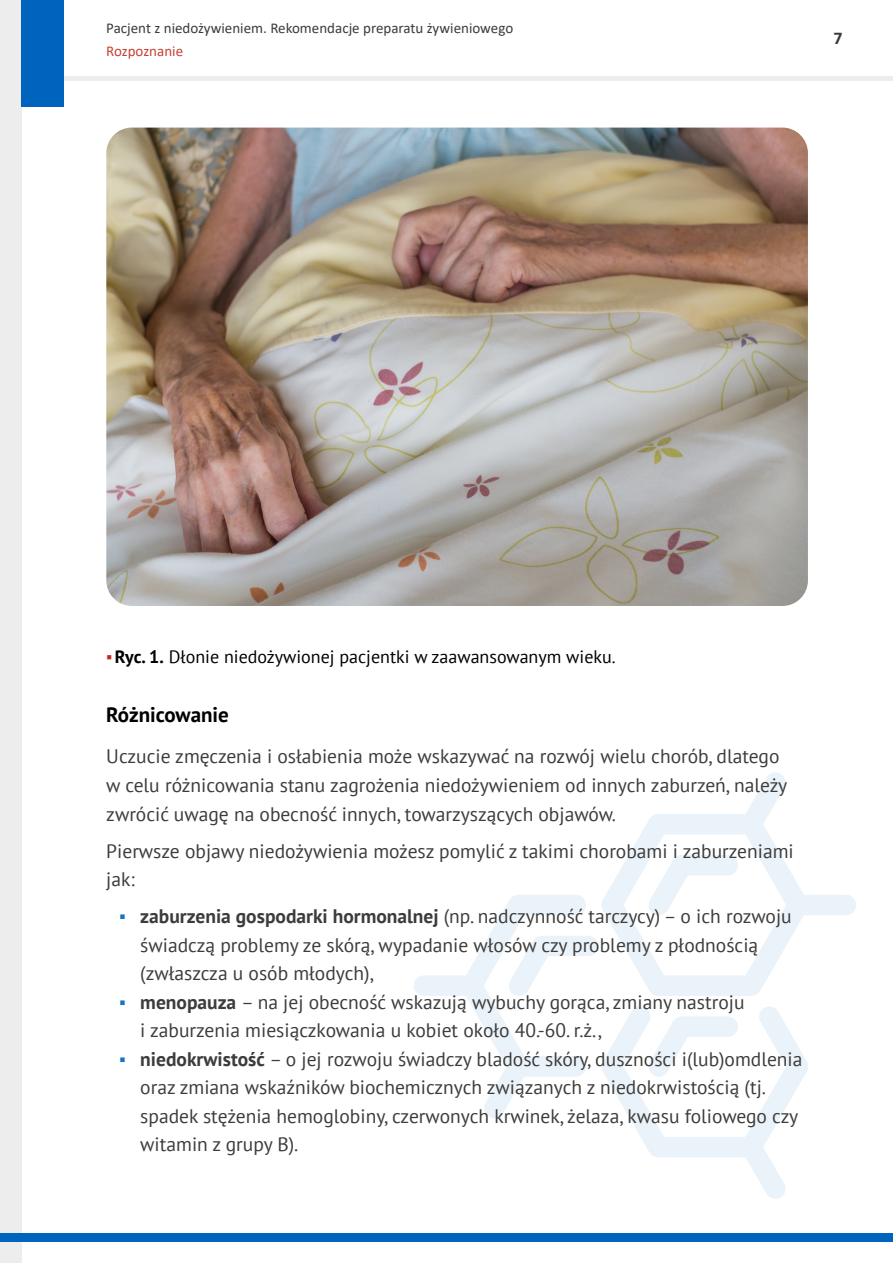
<style>
.page{position:relative;width:893px;height:1263px;background:#fff}
.page>*{position:absolute;margin:0;border:0;box-sizing:border-box;transform-origin:0 0}
.t1{font:700 21px "PT Sans";color:#000}
.t2{font:19.5px/28.5px "PT Sans";color:#3c3c3b}
.t3{font:18px "PT Sans";color:#000}
.t4{font:700 18px "Calibri";color:#3c3c3b}
.t5{font:15px "Calibri";color:#3c3c3b}
.t6{font:15px "Calibri";color:#c54238}
.s1{font-family:"Calibri";color:#bf2d22}
.s2{font-weight:700}
.s3{font-family:"Calibri";color:#1a72c5}
</style>
<div class="page">
<hr style="left:0;top:77px;width:893px;height:4px;background:#ededed">
<div style="left:0;top:1px;width:21px;height:1262px;background:#ededed"></div>
<div style="left:21px;top:0;width:43px;height:106px;background:#0063be"></div>
<div style="left:0;top:1233px;width:893px;height:9px;background:#0063be"></div>
<svg style="left:414px;top:895px;width:394px;height:304px"></svg>
<svg style="left:601px;top:773px;width:255px;height:223px"></svg>
<img style="left:106px;top:128px;width:702px;height:478px">
<p class="t5" style="left:106px;top:17px;width:408px">Pacjent z niedożywieniem. Rekomendacje preparatu żywieniowego</p>
<p class="t6" style="left:106px;top:41px;width:78px">Rozpoznanie</p>
<p class="t4" style="left:833px;top:26px;width:11px">7</p>
<p class="t3" style="left:106px;top:645px;width:511px"><span class="s1">▪</span><span class="s2">Ryc. 1.</span> Dłonie niedożywionej pacjentki w zaawansowanym wieku.</p>
<p class="t1" style="left:106px;top:701px;width:124px">Różnicowanie</p>
<p class="t2" style="left:106px;top:742px;width:683px">Uczucie zmęczenia i osłabienia może wskazywać na rozwój wielu chorób, dlatego w celu różnicowania stanu zagrożenia niedożywieniem od innych zaburzeń, należy zwrócić uwagę na obecność innych, towarzyszących objawów.</p>
<p class="t2" style="left:106px;top:836px;width:689px">Pierwsze objawy niedożywienia możesz pomylić z takimi chorobami i zaburzeniami jak:</p>
<p class="t2" style="left:140px;top:901px;width:653px;text-indent:-21px"><span class="s3">▪</span> <span class="s2">zaburzenia gospodarki hormonalnej</span> (np. nadczynność tarczycy) – o ich rozwoju świadczą problemy ze skórą, wypadanie włosów czy problemy z płodnością (zwłaszcza u osób młodych),</p>
<p class="t2" style="left:140px;top:987px;width:606px;text-indent:-21px"><span class="s3">▪</span> <span class="s2">menopauza</span> – na jej obecność wskazują wybuchy gorąca, zmiany nastroju i zaburzenia miesiączkowania u kobiet około 40.-60. r.ż.,</p>
<p class="t2" style="left:140px;top:1044px;width:664px;text-indent:-21px"><span class="s3">▪</span> <span class="s2">niedokrwistość</span> – o jej rozwoju świadczy bladość skóry, duszności i(lub)omdlenia oraz zmiana wskaźników biochemicznych związanych z niedokrwistością (tj. spadek stężenia hemoglobiny, czerwonych krwinek, żelaza, kwasu foliowego czy witamin z grupy B).</p>
</div>
